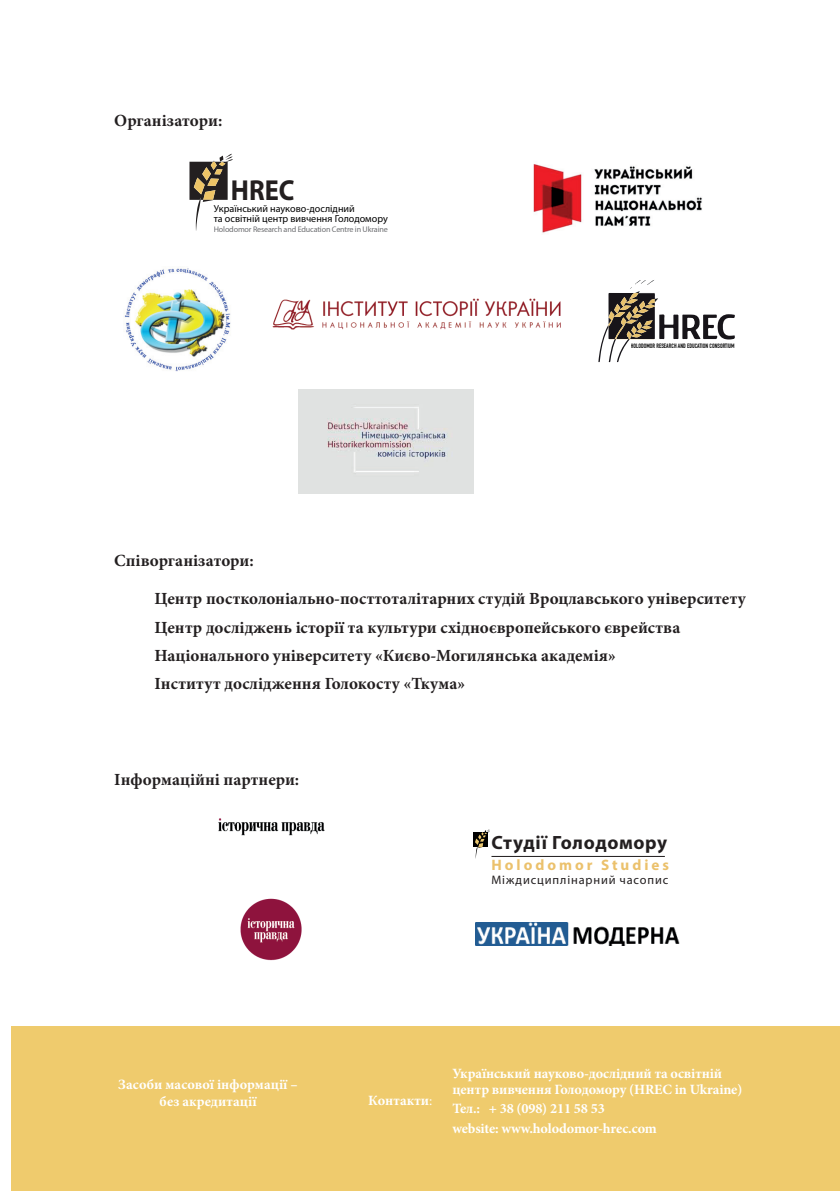
<style>
.page{position:relative;width:840px;height:1191px;background:#fff}
.page>*{position:absolute;margin:0;border:0;box-sizing:border-box;transform-origin:0 0}
.t1{font:700 29px "Myriad Pro";color:#231f20;scale:.91 1}
.t2{font:700 19.2px "Myriad Pro";letter-spacing:.03em;color:#231f20}
.t3{font:700 17px/28.4px "Minion Pro";color:#231f20}
.t4{font:700 15.2px "Myriad Pro";letter-spacing:.195em;color:#ebc16c}
.t5{font:700 14.2px/15.6px "Minion Pro";letter-spacing:-.01em;color:#fff}
.t6{font:12.4px "Myriad Pro";letter-spacing:.07em;color:#231f20}
.t7{font:10.2px/10.2px "Myriad Pro";color:#000}
.t8{font:8.2px "Myriad Pro";letter-spacing:-.02em;color:#6d6e71}
.t9{font:700 6.2px "DIN Condensed";letter-spacing:.005em;color:#000001}
.s1{font-weight:400}
</style>
<div class="page">
<div style="left:11px;top:1026px;width:828px;height:165px;background:#efcb6d"></div>
<img style="left:124px;top:268px;width:107px;height:104px">
<img style="left:218px;top:818px;width:107px;height:143px">
<img style="left:475px;top:922px;width:205px;height:23px">
<svg style="left:598px;top:280px;width:136px;height:82px"></svg>
<svg style="left:189px;top:154px;width:44px;height:77px"></svg>
<img style="left:272px;top:298px;width:289px;height:32px">
<img style="left:533px;top:164px;width:169px;height:69px">
<hr style="left:491px;top:856px;width:173px;height:1px;background:#231f20">
<div style="left:473px;top:832px;width:14px;height:15px;background:#000"></div>
<svg style="left:475px;top:829px;width:14px;height:29px"></svg>
<img style="left:298px;top:389px;width:175px;height:104px">
<p class="t3" style="left:114px;top:106px;width:109px">Організатори:</p>
<h1 class="t1" style="left:231px;top:172px;width:71px">HREC</h1>
<p class="t7" style="left:214px;top:203px;width:175px">Український науково-дослідний<br>та освітній центр вивчення Голодомору</p>
<p class="t8" style="left:214px;top:224px;width:175px">Holodomor Research and Education Centre in Ukrainе</p>
<p class="t3" style="left:114px;top:546px;width:141px">Співорганізатори:</p>
<p class="t9" style="left:630px;top:342px;width:105px">HOLODOMOR RESEARCH AND EDUCATION CONSORTIUM</p>
<p class="t3" style="left:154px;top:584px;width:592px">Центр постколоніально-посттоталітарних студій Вроцлавського університету Центр досліджень історії та культури східноєвропейського єврейства Національного університету «Києво-Могилянська академія»<br>Інститут дослідження Голокосту «Ткума»</p>
<p class="t3" style="left:114px;top:764px;width:186px">Інформаційні партнери:</p>
<p class="t2" style="left:491px;top:830px;width:177px">Студії Голодомору</p>
<p class="t4" style="left:491px;top:855px;width:179px">Holodomor Studies</p>
<p class="t6" style="left:491px;top:872px;width:178px">Міждисциплінарний часопис</p>
<p class="t5" style="left:118px;top:1076px;width:181px;line-height:17px;text-align:center">Засоби масової інформації – без акредитації</p>
<p class="t5" style="left:368px;top:1093px;width:66px">Контакти<span class="s1">:</span></p>
<p class="t5" style="left:452px;top:1065px;width:291px">Український науково-дослідний та освітній центр вивчення Голодомору (HREC in Ukraine)</p>
<p class="t5" style="left:452px;top:1098px;width:206px;line-height:19.6px">Тел.: + 38 (098) 211 58 53<br>website: www.holodomor-hrec.com</p>
</div>
